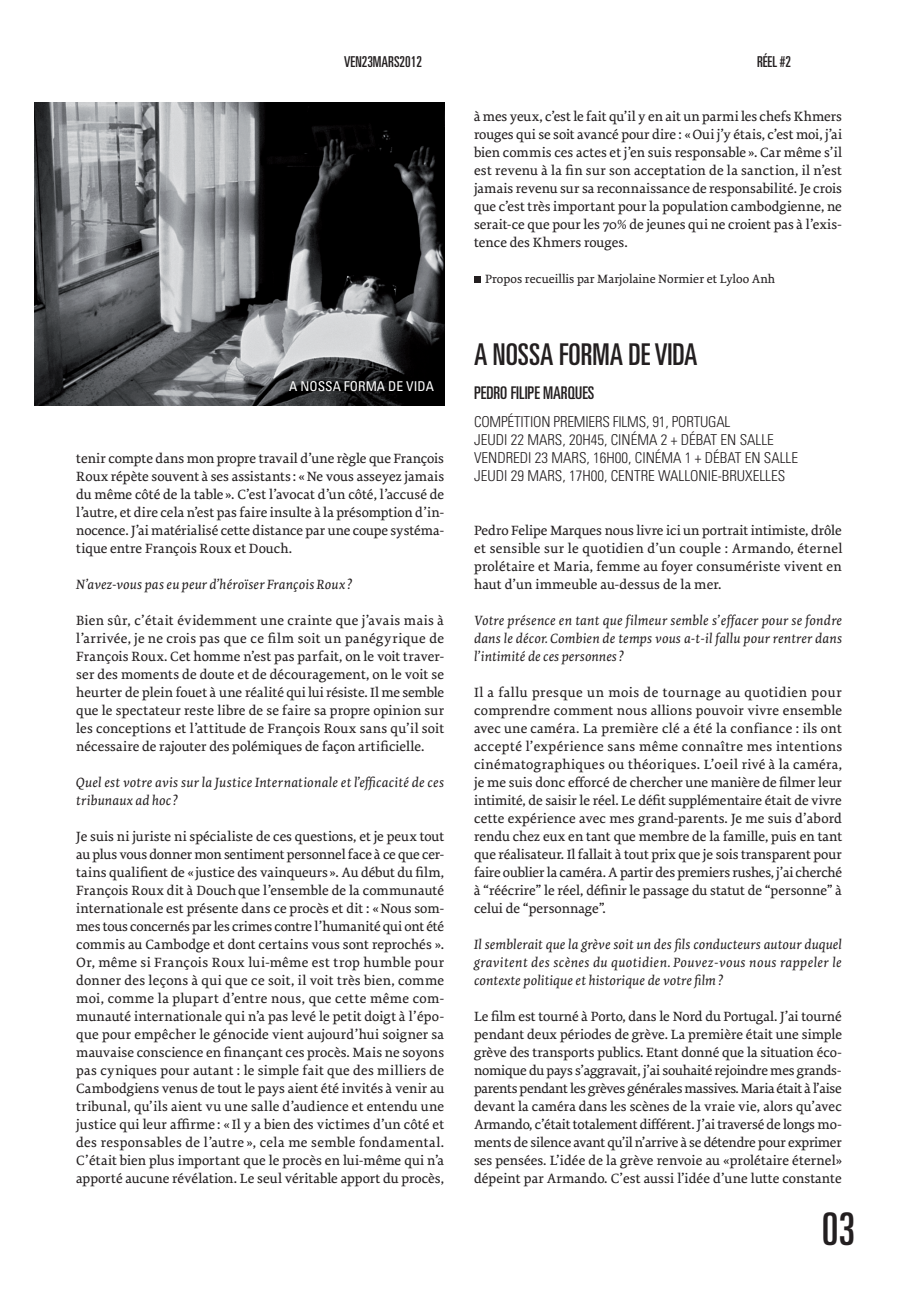
<style>
.page{position:relative;width:919px;height:1289px;background:#fff}
.page>*{position:absolute;margin:0;border:0;box-sizing:border-box;transform-origin:0 0}
.t1{font:ultra-condensed 45px "Univers LT Std";color:#231f20}
.t2{font:ultra-condensed 30px "Univers LT Std";color:#231f20}
.t3{font:ultra-condensed 17.55px "Univers LT Std";color:#231f20}
.t4{font:300 condensed 15px/18px "Univers LT Std";color:#231f20}
.t5{font:ultra-condensed 15px "Univers LT Std";color:#231f20}
.t6{font:14.25px/18px "Tiina";color:#231f20;text-align:justify}
.t7{font:italic 14.25px/18px "Tiina";letter-spacing:.005em;color:#231f20;text-align:justify}
.t8{font:condensed 13.5px "Univers";color:#fff}
.t9{font:12.75px "Tiina";color:#231f20}
</style>
<div class="page">
<svg style="left:474px;top:277px;width:6px;height:6px"></svg>
<img style="left:34px;top:102px;width:410px;height:303px">
<p class="t5" style="left:344px;top:53px;width:79px">VEN23MARS2012</p>
<p class="t8" style="left:289px;top:377px;width:146px">A NOSSA FORMA DE VIDA</p>
<p class="t6" style="left:76px;top:449px;width:369px">tenir compte dans mon propre travail d’une règle que François Roux répète souvent à ses assistants : «Ne vous asseyez jamais du même côté de la table ». C’est l’avocat d’un côté, l’accusé de l’autre, et dire cela n’est pas faire insulte à la présomption d’in&shy;nocence. J’ai matérialisé cette distance par une coupe systéma&shy;tique entre François Roux et Douch.</p>
<p class="t7" style="left:76px;top:575px;width:278px">N’avez-vous pas eu peur d’héroïser François Roux ?</p>
<p class="t6" style="left:76px;top:611px;width:369px">Bien sûr, c’était évidemment une crainte que j’avais mais à l’arrivée, je ne crois pas que ce film soit un panégyrique de François Roux. Cet homme n’est pas parfait, on le voit traver&shy;ser des moments de doute et de découragement, on le voit se heurter de plein fouet à une réalité qui lui résiste. Il me semble que le spectateur reste libre de se faire sa propre opinion sur les conceptions et l’attitude de François Roux sans qu’il soit nécessaire de rajouter des polémiques de façon artificielle.</p>
<p class="t7" style="left:76px;top:773px;width:369px">Quel est votre avis sur la Justice Internationale et l’efficacité de ces tribunaux ad hoc?</p>
<p class="t6" style="left:76px;top:827px;width:369px">Je suis ni juriste ni spécialiste de ces questions, et je peux tout au plus vous donner mon sentiment personnel face à ce que cer&shy;tains qualifient de «justice des vainqueurs». Au début du film, François Roux dit à Douchque l’ensemble de la communauté internationale est présente dans ce procès et dit : «Nous som&shy;mes tous concernés par les crimes contre l’humanité qui ont été commis au Cambodge et dont certains vous sont reprochés ».<br>Or, même si François Roux lui-même est trop humble pour donner des leçons à qui que ce soit, il voit très bien, comme moi, comme la plupart d’entre nous, que cette même com&shy;munauté internationale qui n’a pas levé le petit doigt à l’épo&shy;que pour empêcher le génocide vient aujourd’hui soigner sa mauvaise conscience en finançant ces procès. Mais ne soyons pas cyniques pour autant : le simple fait que des milliers de Cambodgiens venus de tout le pays aient été invités à venir au tribunal, qu’ils aient vu une salle d’audience et entendu une justice qui leur affirme : « Il y a bien des victimes d’un côté et des responsables de l’autre », cela me semble fondamental.<br>C’était bien plus important que le procès en lui-même qui n’a apporté aucune révélation. Le seul véritable apport du procès,</p>
<p class="t5" style="left:757px;top:53px;width:35px">RÉEL #2</p>
<p class="t6" style="left:474px;top:107px;width:369px">à mes yeux, c’est le fait qu’il y en ait un parmi les chefs Khmers rouges qui se soit avancé pour dire : «Oui j’y étais, c’est moi, j’ai bien commis ces actes et j’en suis responsable ». Car même s’il est revenu à la fin sur son acceptation de la sanction, il n’est jamais revenu sur sa reconnaissance de responsabilité. Je crois que c’est très important pour la population cambodgienne, ne serait-ce que pour les 70% de jeunes qui ne croient pas à l’exis&shy;tence des Khmers rouges.</p>
<p class="t9" style="left:485px;top:270px;width:291px">Propos recueillis par Marjolaine Normier et Lyloo Anh</p>
<h2 class="t2" style="left:474px;top:338px;width:225px">A NOSSA FORMA DE VIDA</h2>
<p class="t3" style="left:474px;top:383px;width:122px">PEDRO FILIPE MARQUES</p>
<p class="t4" style="left:474px;top:412px;width:258px">compétition premiers films, 91, portugal jeudi 22 mars, 20h45, CINÉMA</p>
<p class="t4" style="left:660px;top:430px;width:29px">2 + DÉBAT</p>
<p class="t4" style="left:720px;top:430px;width:55px">en salle</p>
<p class="t4" style="left:474px;top:448px;width:88px">vendredi 23 MAR</p>
<p class="t4" style="left:579px;top:448px;width:220px">S, 16H00, Cinéma 1 + débat en salle</p>
<p class="t4" style="left:474px;top:466px;width:63px">jeuDi 29 MAR</p>
<p class="t4" style="left:555px;top:466px;width:230px">S, 17h00, Centre wallonie-bruxelles</p>
<p class="t6" style="left:474px;top:521px;width:370px">Pedro Felipe Marques nous livre ici un portrait intimiste, drôle et sensible sur le quotidien d’un couple : Armando, éternel prolétaire et Maria, femme au foyer consumériste vivent en haut d’un immeuble au-dessus de la mer.</p>
<p class="t7" style="left:474px;top:611px;width:369px">Votre présence en tant que filmeur semble s’effacer pour se fondre dans le décor. Combien de temps vous a-t-il fallu pour rentrer dans l’intimité de ces personnes?</p>
<p class="t6" style="left:474px;top:683px;width:370px">Il a fallu presque un mois de tournage au quotidien pour comprendre comment nous allions pouvoir vivre ensemble avec une caméra. La première clé a été la confiance : ils ont accepté l’expérience sans même connaître mes intentions cinématographiques ou théoriques. L’oeil rivé à la caméra, je me suis donc efforcé de chercher une manière de filmer leur intimité, de saisir le réel. Le défit supplémentaire était de vivre cette expérience avec mes grand-parents. Je me suis d’abord rendu chez eux en tant que membre de la famille, puis en tant que réalisateur. Il fallait à tout prix que je sois transparent pour faire oublier la caméra. A partir des premiers rushes, j’ai cherché à “réécrire” le réel, définir le passage du statut de “personne” à celui de “personnage”.</p>
<p class="t7" style="left:474px;top:935px;width:369px">Il semblerait que la grève soit un des fils conducteurs autour duquel gravitent des scènes du quotidien. Pouvez-vous nous rappeler le contexte politique et historique de votre film?</p>
<p class="t6" style="left:474px;top:1007px;width:369px">Le film est tourné à Porto, dans le Nord du Portugal. J’ai tourné pendant deux périodes de grève. La première était une simple grève des transports publics. Etant donné que la situation éco&shy;nomique du pays s’aggravait, j’ai souhaité rejoindre mes grands&shy;parents pendant les grèves générales massives. Maria était à l’aise devant la caméra dans les scènes de la vraie vie, alors qu’avec Armando, c’était totalement différent. J’ai traversé de longs mo&shy;ments de silence avant qu’il n’arrive à se détendre pour exprimer ses pensées. L’idée de la grève renvoie au «prolétaire éternel» dépeint par Armando. C’est aussi l’idée d’une lutte constante</p>
<h1 class="t1" style="left:821px;top:1203px;width:35px">03</h1>
</div>
